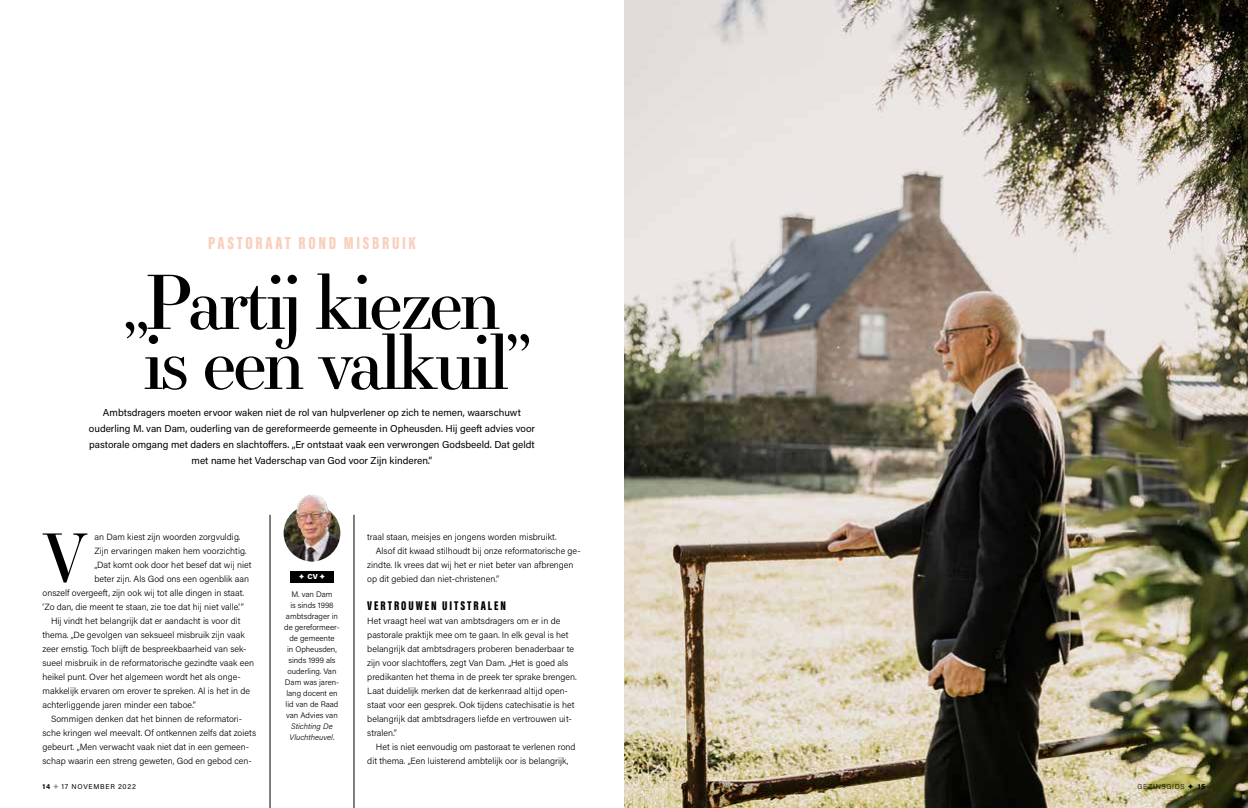
<style>
.page{position:relative;width:1248px;height:808px;background:#fff}
.page>*{position:absolute;margin:0;border:0;box-sizing:border-box;transform-origin:0 0}
.t1{font:73.6px/60px "Essonnes Display";letter-spacing:-.05em;color:#000}
.t2{font:66.1px "Essonnes Display";color:#000}
.t3{font:900 18px "Acumin Pro Extra Cond";letter-spacing:.15em;color:#facfbc}
.t4{font:900 13px "Acumin Pro Extra Cond";letter-spacing:.15em;color:#000}
.t5{font:10px/16px "Acumin Pro";color:#000;text-align:center}
.t6{font:300 9px/14px "Acumin Pro";color:#000}
.t7{font:300 8px/11px "Acumin Pro";color:#000;text-align:center}
.t8{font:italic 300 8px/11px "Acumin Pro";color:#000}
.t9{font:900 7.2px "Acumin Pro";color:#fff}
.t10{font:7px "Acumin Pro";letter-spacing:.1em;color:#000}
.t11{font:300 7px "Acumin Pro";letter-spacing:.105em;color:#000}
.s1{font-weight:700}
.s2{color:#9a9a9a}
.s3{font-style:normal}
</style>
<div class="page">
<img style="left:624px;top:0;width:623px;height:808px">
<div style="left:290px;top:571px;width:44px;height:11px;background:#000"></div>
<hr style="left:354px;top:515px;width:1px;height:293px;background:#000">
<hr style="left:270px;top:515px;width:1px;height:293px;background:#000">
<img style="left:283px;top:494px;width:57px;height:67px">
<h3 class="t3" style="left:208px;top:232px;width:209px">PASTORAAT ROND MISBRUIK</h3>
<h1 class="t1" style="left:123px;top:270px;width:409px">„Partij kiezen is een valkuil”</h1>
<p class="t5" style="left:89px;top:404px;width:447px">Ambtsdragers moeten ervoor waken niet de rol van hulpverlener op zich te nemen, waarschuwt ouderling M. van Dam, ouderling van de gereformeerde gemeente in Opheusden. Hij geeft advies voor pastorale omgang met daders en slachtoffers. „Er ontstaat vaak een verwrongen Godsbeeld. Dat geldt met name het Vaderschap van God voor Zijn kinderen.”</p>
<p class="t6" style="left:94px;top:530px;width:148px">an Dam kiest zijn woorden zorgvuldig.</p>
<p class="t6" style="left:94px;top:544px;width:154px">Zijn ervaringen maken hem voorzichtig.</p>
<p class="t6" style="left:94px;top:558px;width:159px">„Dat komt ook door het besef dat wij niet</p>
<p class="t6" style="left:94px;top:572px;width:156px">beter zijn. Als God ons een ogenblik aan</p>
<p class="t6" style="left:43px;top:586px;width:203px">onszelf overgeeft, zijn ook wij tot alle dingen in staat.</p>
<p class="t6" style="left:43px;top:600px;width:203px">‘Zo dan, die meent te staan, zie toe dat hij niet valle’. ”</p>
<p class="t6" style="left:51px;top:614px;width:191px">Hij vindt het belangrijk dat er aandacht is voor dit</p>
<p class="t6" style="left:43px;top:628px;width:204px">thema. „De gevolgen van seksueel misbruik zijn vaak</p>
<p class="t6" style="left:43px;top:642px;width:205px">zeer ernstig. Toch blijft de bespreekbaarheid van sek-</p>
<p class="t6" style="left:43px;top:656px;width:213px">sueel misbruik in de reformatorische gezindte vaak een</p>
<p class="t6" style="left:43px;top:670px;width:200px">heikel punt. Over het algemeen wordt het als onge-</p>
<p class="t6" style="left:43px;top:684px;width:209px">makkelijk ervaren om erover te spreken. Al is het in de</p>
<p class="t6" style="left:43px;top:698px;width:155px">achterliggende jaren minder een taboe.”</p>
<p class="t6" style="left:51px;top:712px;width:193px">Sommigen denken dat het binnen de reformatori-</p>
<p class="t6" style="left:43px;top:726px;width:215px">sche kringen wel meevalt. Of ontkennen zelfs dat zoiets</p>
<p class="t6" style="left:43px;top:740px;width:208px">gebeurt. „Men verwacht vaak niet dat in een gemeen-</p>
<p class="t6" style="left:43px;top:754px;width:211px">schap waarin een streng geweten, God en gebod cen-</p>
<h2 class="t2" style="left:42px;top:512px;width:47px">V</h2>
<p class="t10" style="left:43px;top:782px;width:95px"><span class="s1">14</span> <span class="s2">✦</span> 17 NOVEMBER 2022</p>
<p class="t9" style="left:299px;top:572px;width:28px">✦ CV ✦</p>
<p class="t7" style="left:284px;top:588px;width:57px">M. van Dam<br>is sinds 1998 ambtsdrager in de gereformeer&shy;de gemeente<br>in Opheusden, sinds 1999 als ouderling. Van<br>Dam was jaren&shy;lang docent en lid van de Raad van Advies van</p>
<p class="t8" style="left:289px;top:720px;width:46px">Stichting De<br>Vluchtheuvel<span class="s3">.</span></p>
<p class="t6" style="left:367px;top:530px;width:191px">traal staan, meisjes en jongens worden misbruikt.</p>
<p class="t6" style="left:376px;top:544px;width:206px">Alsof dit kwaad stilhoudt bij onze reformatorische ge-</p>
<p class="t6" style="left:367px;top:558px;width:208px">zindte. Ik vrees dat wij het er niet beter van afbrengen</p>
<p class="t6" style="left:367px;top:572px;width:133px">op dit gebied dan niet-christenen.”</p>
<h3 class="t4" style="left:367px;top:598px;width:140px">VERTROUWEN UITSTRALEN</h3>
<p class="t6" style="left:367px;top:614px;width:211px">Het vraagt heel wat van ambtsdragers om er in de pastorale praktijk mee om te gaan. In elk geval is het belangrijk dat ambtsdragers proberen benaderbaar te zijn voor slachtoffers, zegt Van Dam. „Het is goed als predikanten het thema in de preek ter sprake brengen.<br>Laat duidelijk merken dat de kerkenraad altijd open&shy;staat voor een gesprek. Ook tijdens catechisatie is het belangrijk dat ambtsdragers liefde en vertrouwen uit&shy;stralen.”</p>
<p class="t6" style="left:367px;top:740px;width:210px;text-indent:9px">Het is niet eenvoudig om pastoraat te verlenen rond dit thema. „Een luisterend ambtelijk oor is belangrijk,</p>
<p class="t11" style="left:1137px;top:782px;width:70px">GEZINSGIDS ✦ <span class="s1">15</span></p>
</div>
